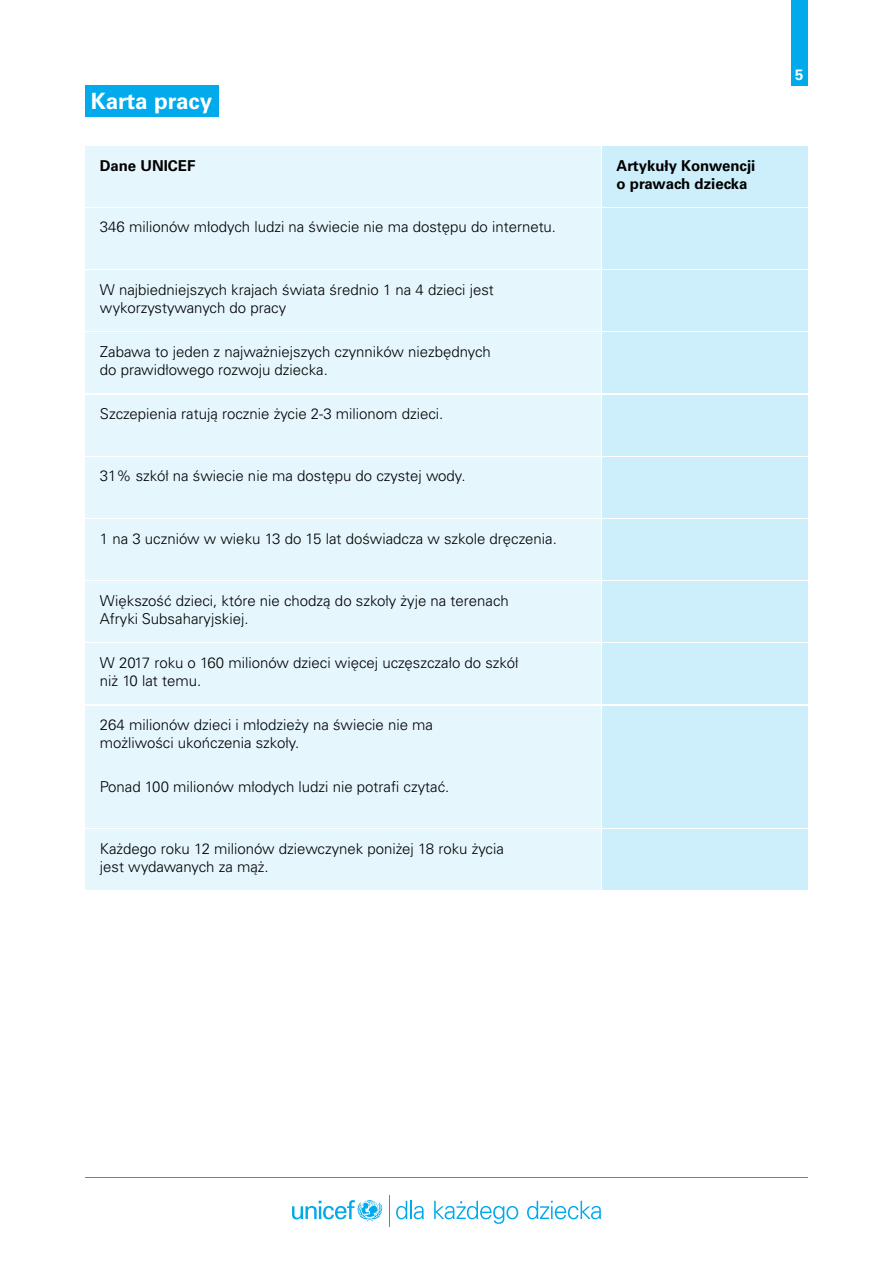
<style>
.page{position:relative;width:893px;height:1263px;background:#fff}
.page>*{position:absolute;margin:0;border:0;box-sizing:border-box;transform-origin:0 0}
.t1{font:700 22.5px "Univers LT Pro 65";color:#fff}
.t2{font:300 15px/18px "Univers LT Pro 45";color:#000}
.t3{font:700 15px/18px "Univers LT Pro 65";color:#000}
.t4{font:700 15px "Univers LT Pro 65";color:#fff}
</style>
<div class="page">
<svg style="left:292px;top:1200px;width:90px;height:21px"></svg>
<svg style="left:396px;top:1201px;width:28px;height:18px"></svg>
<svg style="left:434px;top:1201px;width:84px;height:23px"></svg>
<svg style="left:527px;top:1201px;width:74px;height:18px"></svg>
<hr style="left:389px;top:1195px;width:1px;height:32px;background:#00a9ea">
<hr style="left:85px;top:1177px;width:723px;height:1px;background:#00a9ea">
<div style="left:85px;top:146px;width:516px;height:61px;background:#e6f6fd"></div>
<div style="left:602px;top:146px;width:206px;height:61px;background:#cdeefb"></div>
<div style="left:85px;top:85px;width:133px;height:32px;background:#00aaeb"></div>
<div style="left:85px;top:208px;width:516px;height:61px;background:#e6f6fd"></div>
<div style="left:602px;top:208px;width:206px;height:61px;background:#cdeefb"></div>
<div style="left:85px;top:270px;width:516px;height:61px;background:#e6f6fd"></div>
<div style="left:602px;top:270px;width:206px;height:61px;background:#cdeefb"></div>
<div style="left:85px;top:332px;width:516px;height:61px;background:#e6f6fd"></div>
<div style="left:602px;top:332px;width:206px;height:61px;background:#cdeefb"></div>
<div style="left:85px;top:395px;width:516px;height:60px;background:#e6f6fd"></div>
<div style="left:602px;top:395px;width:206px;height:60px;background:#cdeefb"></div>
<div style="left:85px;top:457px;width:516px;height:61px;background:#e6f6fd"></div>
<div style="left:602px;top:457px;width:206px;height:61px;background:#cdeefb"></div>
<div style="left:85px;top:519px;width:516px;height:61px;background:#e6f6fd"></div>
<div style="left:602px;top:519px;width:206px;height:61px;background:#cdeefb"></div>
<div style="left:85px;top:581px;width:516px;height:61px;background:#e6f6fd"></div>
<div style="left:602px;top:581px;width:206px;height:61px;background:#cdeefb"></div>
<div style="left:85px;top:643px;width:516px;height:61px;background:#e6f6fd"></div>
<div style="left:602px;top:643px;width:206px;height:61px;background:#cdeefb"></div>
<div style="left:85px;top:706px;width:516px;height:60px;background:#e6f6fd"></div>
<div style="left:602px;top:706px;width:206px;height:60px;background:#cdeefb"></div>
<div style="left:85px;top:767px;width:516px;height:61px;background:#e6f6fd"></div>
<div style="left:602px;top:767px;width:206px;height:61px;background:#cdeefb"></div>
<div style="left:85px;top:829px;width:516px;height:61px;background:#e6f6fd"></div>
<div style="left:602px;top:829px;width:206px;height:61px;background:#cdeefb"></div>
<div style="left:791px;top:0;width:17px;height:85px;background:#00aaeb"></div>
<h1 class="t1" style="left:91px;top:85px;width:123px">Karta pracy</h1>
<p class="t3" style="left:100px;top:156px;width:97px">Dane UNICEF</p>
<p class="t2" style="left:100px;top:218px;width:458px">346 milionów młodych ludzi na świecie nie ma dostępu do internetu.</p>
<p class="t2" style="left:100px;top:280px;width:395px">W najbiedniejszych krajach świata średnio 1 na 4 dzieci jest wykorzystywanych do pracy</p>
<p class="t2" style="left:100px;top:342px;width:393px">Zabawa to jeden z najważniejszych czynników niezbędnych do prawidłowego rozwoju dziecka.</p>
<p class="t2" style="left:100px;top:404px;width:345px">Szczepienia ratują rocznie życie 2-3 milionom dzieci.</p>
<p class="t2" style="left:100px;top:467px;width:367px">31% szkół na świecie nie ma dostępu do czystej wody.</p>
<p class="t2" style="left:100px;top:529px;width:458px">1 na 3 uczniów w wieku 13 do 15 lat doświadcza w szkole dręczenia.</p>
<p class="t2" style="left:100px;top:591px;width:410px">Większość dzieci, które nie chodzą do szkoły żyje na terenach<br>Afryki Subsaharyjskiej.</p>
<p class="t2" style="left:100px;top:653px;width:420px">W 2017 roku o 160 milionów dzieci więcej uczęszczało do szkół niż 10 lat temu.</p>
<p class="t2" style="left:100px;top:715px;width:335px">264 milionów dzieci i młodzieży na świecie nie ma możliwości ukończenia szkoły.</p>
<p class="t2" style="left:100px;top:777px;width:351px">Ponad 100 milionów młodych ludzi nie potrafi czytać.</p>
<p class="t2" style="left:100px;top:839px;width:406px">Każdego roku 12 milionów dziewczynek poniżej 18 roku życia jest wydawanych za mąż.</p>
<p class="t3" style="left:616px;top:156px;width:140px">Artykuły Konwencji o prawach dziecka</p>
<p class="t4" style="left:795px;top:65px;width:10px">5</p>
</div>
